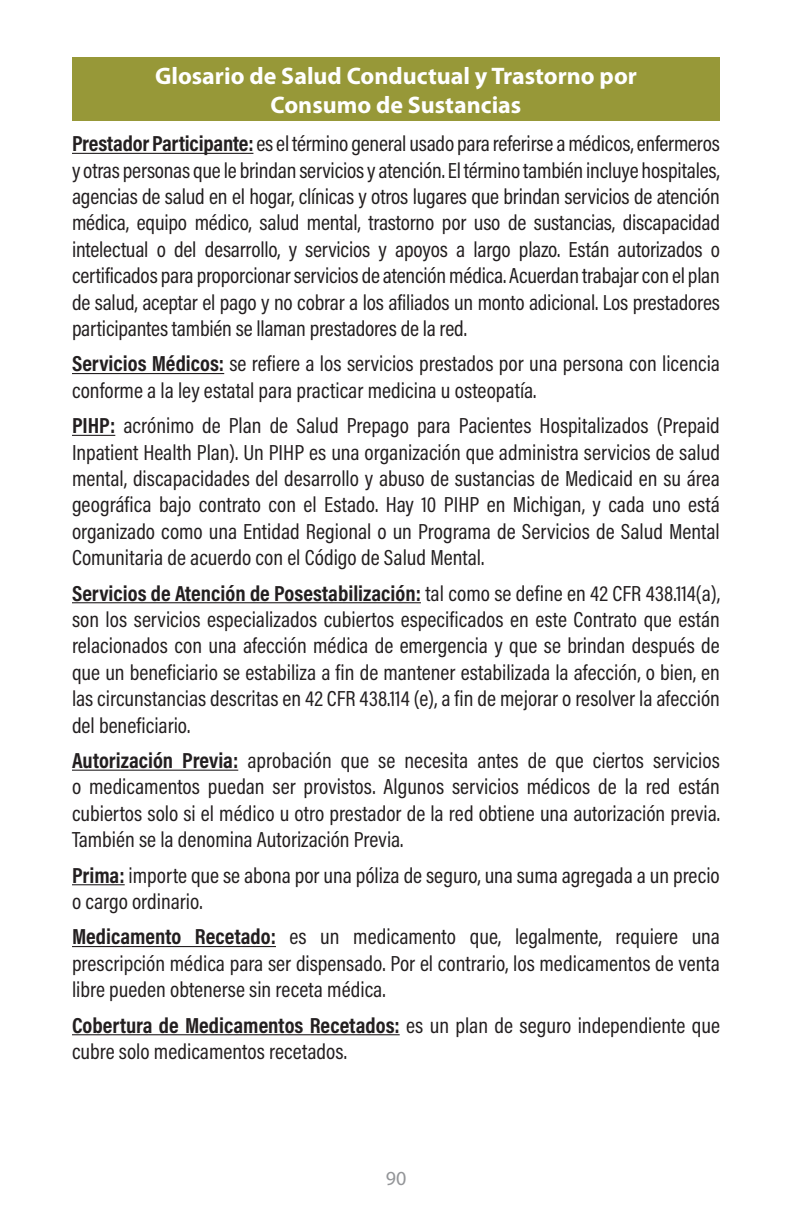
<style>
.page{position:relative;width:792px;height:1224px;background:#fff}
.page>*{position:absolute;margin:0;border:0;box-sizing:border-box;transform-origin:0 0}
.t1{font:700 24px/28.8px "Myriad Pro";color:#fff;text-align:center}
.t2{font:22px/26.4px "Acumin Pro Cond";color:#231f20;text-align:justify}
.t3{font:20px "Myriad Pro";color:#939598}
.s1{font-weight:700}
</style>
<div class="page">
<hr style="left:72px;top:153px;width:181px;height:1px;background:#231f20">
<hr style="left:72px;top:373px;width:152px;height:1px;background:#231f20">
<hr style="left:72px;top:435px;width:43px;height:1px;background:#231f20">
<hr style="left:72px;top:602px;width:349px;height:1px;background:#231f20">
<hr style="left:72px;top:770px;width:166px;height:1px;background:#231f20">
<hr style="left:72px;top:884px;width:53px;height:1px;background:#231f20">
<hr style="left:72px;top:946px;width:204px;height:1px;background:#231f20">
<hr style="left:72px;top:1034px;width:328px;height:1px;background:#231f20">
<div style="left:72px;top:58px;width:648px;height:63px;background:#979838"></div>
<p class="t1" style="left:155px;top:61px;width:483px">Glosario de Salud Conductual y Trastorno por<br>Consumo de Sustancias</p>
<p class="t2" style="left:72px;top:130px;width:650px"><span class="s1">Prestador Participante:</span> es el término general usado para referirse a médicos, enfermeros y otras personas que le brindan servicios y atención. El término también incluye hospitales, agencias de salud en el hogar, clínicas y otros lugares que brindan servicios de atención médica, equipo médico, salud mental, trastorno por uso de sustancias, discapacidad intelectual o del desarrollo, y servicios y apoyos a largo plazo. Están autorizados o certificados para proporcionar servicios de atención médica. Acuerdan trabajar con el plan de salud, aceptar el pago y no cobrar a los afiliados un monto adicional. Los prestadores participantes también se llaman prestadores de la red.</p>
<p class="t2" style="left:72px;top:350px;width:650px"><span class="s1">Servicios Médicos:</span> se refiere a los servicios prestados por una persona con licencia conforme a la ley estatal para practicar medicina u osteopatía.</p>
<p class="t2" style="left:72px;top:412px;width:650px"><span class="s1">PIHP:</span> acrónimo de Plan de Salud Prepago para Pacientes Hospitalizados (Prepaid Inpatient Health Plan). Un PIHP es una organización que administra servicios de salud mental, discapacidades del desarrollo y abuso de sustancias de Medicaid en su área geográfica bajo contrato con el Estado. Hay 10 PIHP en Michigan, y cada uno está organizado como una Entidad Regional o un Programa de Servicios de Salud Mental Comunitaria de acuerdo con el Código de Salud Mental.</p>
<p class="t2" style="left:72px;top:579px;width:650px"><span class="s1">Servicios de Atención de Posestabilización:</span> tal como se define en 42 CFR 438.114(a), son los servicios especializados cubiertos especificados en este Contrato que están relacionados con una afección médica de emergencia y que se brindan después de que un beneficiario se estabiliza a fin de mantener estabilizada la afección, o bien, en las circunstancias descritas en 42 CFR 438.114 (e), a fin de mejorar o resolver la afección del beneficiario.</p>
<p class="t2" style="left:72px;top:747px;width:650px"><span class="s1">Autorización Previa:</span> aprobación que se necesita antes de que ciertos servicios o medicamentos puedan ser provistos. Algunos servicios médicos de la red están cubiertos solo si el médico u otro prestador de la red obtiene una autorización previa.<br>También se la denomina Autorización Previa.</p>
<p class="t2" style="left:72px;top:861px;width:649px"><span class="s1">Prima:</span> importe que se abona por una póliza de seguro, una suma agregada a un precio o cargo ordinario.</p>
<p class="t2" style="left:72px;top:923px;width:650px"><span class="s1">Medicamento Recetado:</span> es un medicamento que, legalmente, requiere una prescripción médica para ser dispensado. Por el contrario, los medicamentos de venta libre pueden obtenerse sin receta médica.</p>
<p class="t2" style="left:72px;top:1011px;width:650px"><span class="s1">Cobertura de Medicamentos Recetados:</span> es un plan de seguro independiente que cubre solo medicamentos recetados.</p>
<p class="t3" style="left:386px;top:1166px;width:22px">90</p>
</div>
